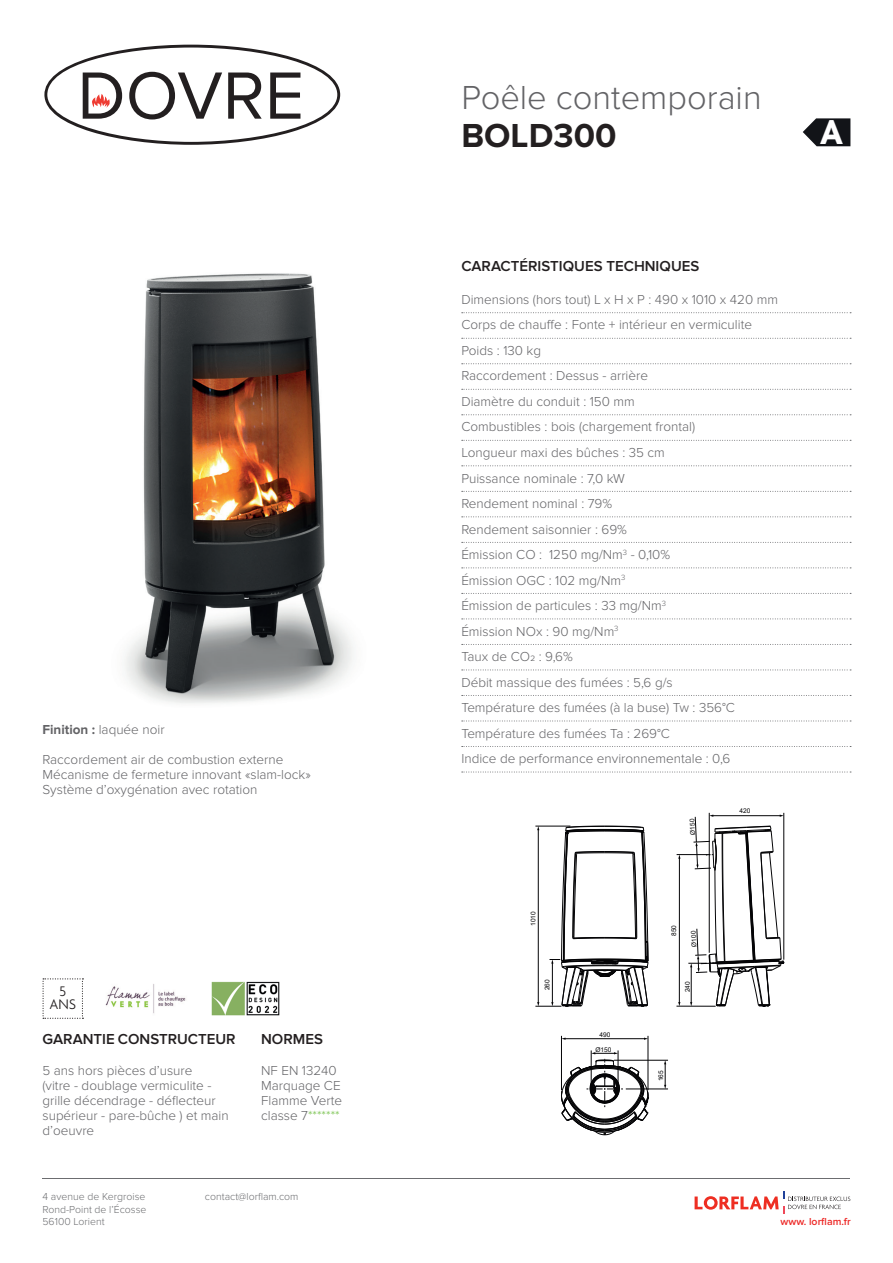
<style>
.page{position:relative;width:893px;height:1263px;background:#fff}
.page>*{position:absolute;margin:0;border:0;box-sizing:border-box;transform-origin:0 0}
.t1{font:69.15px "Proxima Nova";color:#231f20}
.t2{font:700 37.35px "Agenda";color:#fff}
.t3{font:300 34.5px "Proxima Nova";color:#636366}
.t4{font:700 34.5px "Proxima Nova";color:#231f20}
.t5{font:600 15px "Proxima Nova";color:#231f20}
.t6{font:300 15px/13.5px "Agenda";color:#231f20;text-align:center}
.t7{font:300 13.5px/25.5px "Proxima Nova";color:#636366}
.t8{font:300 10.5px/12.6px "Proxima Nova";color:#6c6d70;text-align:justify}
.t9{font:600 10.5px "Proxima Nova";color:#ed2826}
.t10{font:6.6px "Arial";color:#040406}
.s1{font-weight:700}
.s2{color:#71bf44}
</style>
<div class="page">
<svg style="left:43px;top:978px;width:40px;height:41px"></svg>
<img style="left:105px;top:984px;width:81px;height:30px">
<hr style="left:565px;top:1038px;width:80px;height:1px;background:#040406">
<svg style="left:664px;top:1061px;width:2px;height:28px"></svg>
<hr style="left:591px;top:1050px;width:1px;height:36px;background:#040406">
<hr style="left:561px;top:1036px;width:1px;height:54px;background:#040406">
<hr style="left:679px;top:858px;width:1px;height:145px;background:#040406">
<hr style="left:676px;top:1006px;width:40px;height:1px;background:#040406">
<hr style="left:618px;top:1050px;width:1px;height:33px;background:#040406">
<hr style="left:648px;top:1036px;width:1px;height:54px;background:#040406">
<hr style="left:626px;top:1089px;width:42px;height:1px;background:#040406">
<hr style="left:614px;top:1060px;width:54px;height:1px;background:#040406">
<hr style="left:709px;top:813px;width:1px;height:140px;background:#040406">
<hr style="left:783px;top:813px;width:1px;height:147px;background:#040406">
<svg style="left:561px;top:1052px;width:88px;height:83px"></svg>
<svg style="left:535px;top:826px;width:114px;height:181px"></svg>
<hr style="left:677px;top:854px;width:33px;height:1px;background:#040406">
<svg style="left:688px;top:814px;width:97px;height:193px"></svg>
<img style="left:125px;top:273px;width:228px;height:430px">
<svg style="left:803px;top:118px;width:47px;height:28px"></svg>
<img style="left:211px;top:981px;width:69px;height:35px">
<svg style="left:462px;top:363px;width:389px;height:1px"></svg>
<svg style="left:462px;top:465px;width:389px;height:1px"></svg>
<svg style="left:462px;top:312px;width:389px;height:1px"></svg>
<svg style="left:462px;top:338px;width:389px;height:1px"></svg>
<svg style="left:462px;top:389px;width:389px;height:1px"></svg>
<svg style="left:462px;top:414px;width:389px;height:1px"></svg>
<svg style="left:462px;top:440px;width:389px;height:1px"></svg>
<svg style="left:462px;top:491px;width:389px;height:1px"></svg>
<svg style="left:462px;top:516px;width:389px;height:1px"></svg>
<svg style="left:462px;top:542px;width:389px;height:1px"></svg>
<svg style="left:462px;top:567px;width:389px;height:1px"></svg>
<svg style="left:462px;top:593px;width:389px;height:1px"></svg>
<svg style="left:462px;top:618px;width:389px;height:1px"></svg>
<svg style="left:462px;top:644px;width:389px;height:1px"></svg>
<svg style="left:462px;top:669px;width:389px;height:1px"></svg>
<svg style="left:462px;top:695px;width:389px;height:1px"></svg>
<svg style="left:462px;top:721px;width:389px;height:1px"></svg>
<svg style="left:462px;top:746px;width:389px;height:1px"></svg>
<svg style="left:462px;top:772px;width:389px;height:1px"></svg>
<hr style="left:43px;top:1178px;width:807px;height:1px;background:#6c6d70">
<svg style="left:695px;top:1192px;width:155px;height:21px"></svg>
<svg style="left:44px;top:45px;width:296px;height:100px"></svg>
<h1 class="t1" style="left:77px;top:44px;width:228px">DOVRE</h1>
<p class="t7" style="left:43px;top:717px;width:124px"><span class="s1">Finition :</span> laquée noir</p>
<p class="t7" style="left:43px;top:752px;width:270px;line-height:15px">Raccordement air de combustion externe<br>Mécanisme de fermeture innovant «slam-lock»<br>Système d’oxygénation avec rotation</p>
<p class="t6" style="left:50px;top:984px;width:28px">5<br>ANS</p>
<p class="t5" style="left:43px;top:1030px;width:195px">GARANTIE CONSTRUCTEUR</p>
<p class="t7" style="left:43px;top:1063px;width:188px;line-height:15px">5 ans hors pièces d’usure<br>(vitre - doublage vermiculite - grille décendrage - déflecteur supérieur - pare-bûche ) et main d’oeuvre</p>
<p class="t5" style="left:261px;top:1030px;width:63px">NORMES</p>
<p class="t7" style="left:261px;top:1063px;width:82px;line-height:15px">NF EN 13240<br>Marquage CE<br>Flamme Verte classe 7<span class="s2">*******</span></p>
<p class="t8" style="left:43px;top:1190px;width:106px">4 avenue de Kergroise Rond-Point de l’Écosse 56100 Lorient</p>
<p class="t8" style="left:205px;top:1190px;width:95px">contact@lorflam.com</p>
<h3 class="t3" style="left:461px;top:78px;width:302px">Poêle contemporain</h3>
<h3 class="t4" style="left:461px;top:115px;width:157px">BOLD300</h3>
<h2 class="t2" style="left:820px;top:109px;width:25px">A</h2>
<p class="t5" style="left:461px;top:257px;width:239px">CARACTÉRISTIQUES TECHNIQUES</p>
<p class="t7" style="left:461px;top:287px;width:318px">Dimensions (hors tout) L x H x P : 490 x 1010 x 420 mm<br>Corps de chauffe : Fonte + intérieur en vermiculite<br>Poids : 130 kg<br>Raccordement : Dessus - arrière<br>Diamètre du conduit : 150 mm<br>Combustibles : bois (chargement frontal)<br>Longueur maxi des bûches : 35 cm<br>Puissance nominale : 7,0 kW<br>Rendement nominal : 79%<br>Rendement saisonnier : 69%<br>Émission CO : 1250 mg/Nm<sup>3</sup> - 0,10%<br>Émission OGC : 102 mg/Nm<sup>3<br></sup>Émission de particules : 33 mg/Nm<sup>3<br></sup>Émission NOx : 90 mg/Nm<sup>3<br></sup>Taux de CO2 : 9,6%<br>Débit massique des fumées : 5,6 g/s<br>Température des fumées (à la buse) Tw : 356°C<br>Température des fumées Ta : 269°C<br>Indice de performance environnementale : 0,6</p>
<p class="t10" style="left:529px;top:926px;width:16px;rotate:-90deg">1010</p>
<p class="t10" style="left:543px;top:990px;width:12px;rotate:-90deg">260</p>
<p class="t10" style="left:600px;top:1030px;width:12px">490</p>
<p class="t10" style="left:595px;top:1045px;width:17px">Ø150</p>
<p class="t10" style="left:688px;top:835px;width:17px;rotate:-93deg">Ø150</p>
<p class="t10" style="left:669px;top:936px;width:12px;rotate:-90deg">850</p>
<p class="t10" style="left:690px;top:947px;width:17px;rotate:-93deg">Ø100</p>
<p class="t10" style="left:683px;top:992px;width:12px;rotate:-90deg">240</p>
<p class="t10" style="left:656px;top:1081px;width:12px;rotate:-90deg">165</p>
<p class="t10" style="left:740px;top:806px;width:12px">420</p>
<p class="t9" style="left:780px;top:1216px;width:72px">www. lorflam.fr</p>
</div>
